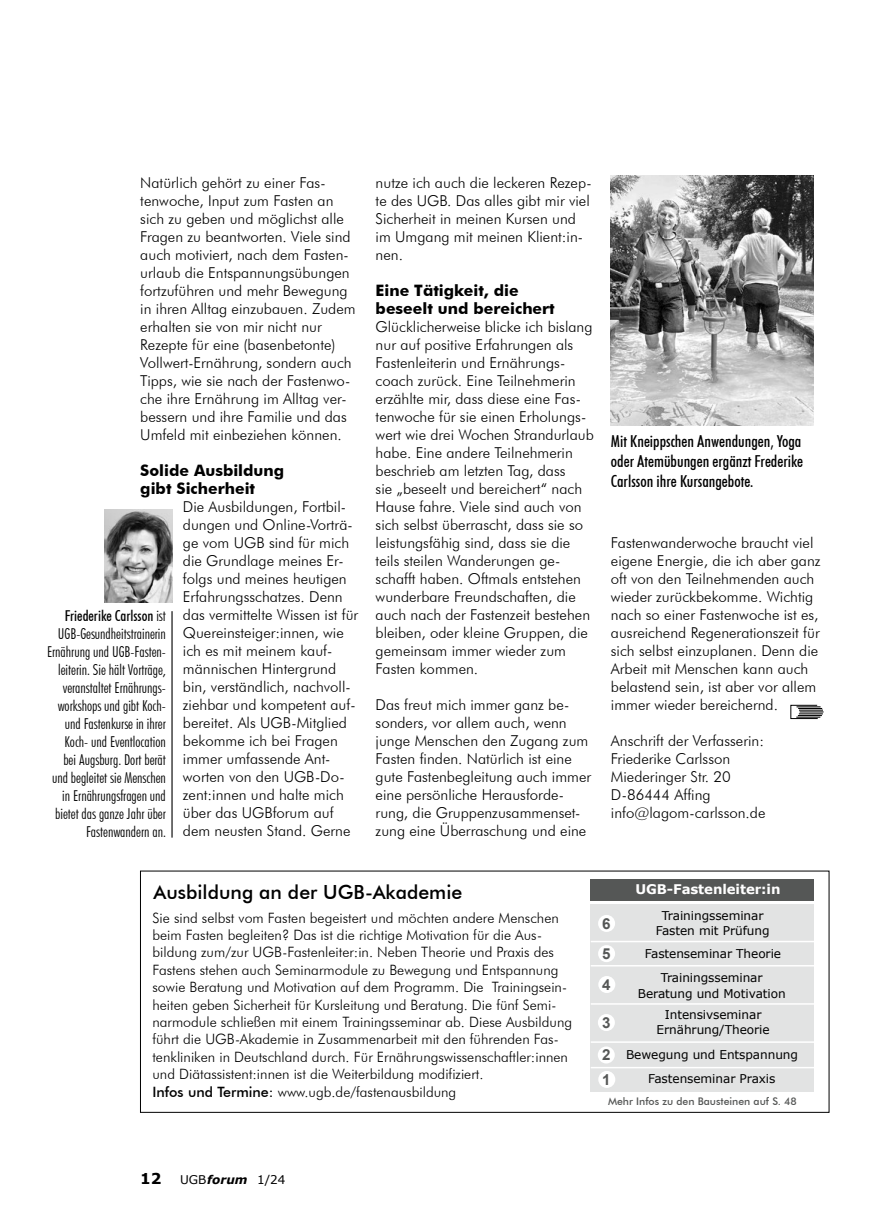
<style>
.page{position:relative;width:893px;height:1208px;background:#fff}
.page>*{position:absolute;margin:0;border:0;box-sizing:border-box;transform-origin:0 0}
.t1{font:500 19.5px "Futura BT";color:#000}
.t2{font:500 condensed 16.5px/19.8px "Futura BT";color:#000;text-align:justify}
.t3{font:700 15.75px/18px "Futura BT";color:#000}
.t4{font:700 15.15px/30.9px "Arial";color:#555756}
.t5{font:300 15px/18px "Futura BT";color:#000}
.t6{font:300 condensed 15px/18px "Futura BT";color:#000;text-align:right}
.t7{font:300 14.25px/17.4px "Futura BT";color:#000}
.t8{font:700 13.35px "Verdana";letter-spacing:-.005em;color:#fff}
.t9{font:12.15px/15.9px "Verdana";letter-spacing:-.005em;color:#000;text-align:center}
.t10{font:12px "Verdana";color:#000}
.t11{font:500 10.5px "Futura BT";color:#555756}
.s1{font-weight:500}
.s2{font-weight:700;font-size:15px}
.s3{font-weight:700;font-style:italic}
</style>
<div class="page">
<div style="left:591px;top:879px;width:223px;height:21px;background:#555756"></div>
<div style="left:591px;top:904px;width:223px;height:188px;background:#e2e3e3"></div>
<div style="left:598px;top:976px;width:17px;height:17px;background:#fff;border-radius:50%"></div>
<div style="left:598px;top:945px;width:17px;height:17px;background:#fff;border-radius:50%"></div>
<div style="left:598px;top:915px;width:17px;height:17px;background:#fff;border-radius:50%"></div>
<div style="left:598px;top:1014px;width:17px;height:17px;background:#fff;border-radius:50%"></div>
<div style="left:598px;top:1046px;width:17px;height:17px;background:#fff;border-radius:50%"></div>
<div style="left:598px;top:1071px;width:17px;height:17px;background:#fff;border-radius:50%"></div>
<hr style="left:591px;top:940px;width:225px;height:2px;background:#fff">
<hr style="left:591px;top:965px;width:225px;height:1px;background:#fff">
<hr style="left:591px;top:1003px;width:225px;height:1px;background:#fff">
<hr style="left:591px;top:1041px;width:229px;height:1px;background:#fff">
<hr style="left:591px;top:1066px;width:227px;height:2px;background:#fff">
<img style="left:611px;top:176px;width:202px;height:250px">
<hr style="left:172px;top:611px;width:1px;height:226px;background:#000">
<img style="left:104px;top:509px;width:68px;height:94px">
<svg style="left:791px;top:705px;width:33px;height:13px"></svg>
<p class="t5" style="left:140px;top:173px;width:217px">Natürlich gehört zu einer Fas&shy;tenwoche, Input zum Fasten an sich zu geben und möglichst alle<br>Fragen zu beantworten. Viele sind auch motiviert, nach dem Fasten&shy;urlaub die Entspannungsübungen fortzuführen und mehr Bewegung in ihren Alltag einzubauen. Zudem erhalten sie von mir nicht nur<br>Rezepte für eine (basenbetonte)<br>Vollwert-Ernährung, sondern auch<br>Tipps, wie sie nach der Fastenwo&shy;che ihre Ernährung im Alltag ver&shy;bessern und ihre Familie und das<br>Umfeld mit einbeziehen können.</p>
<p class="t3" style="left:140px;top:461px;width:145px">Solide Ausbildung gibt Sicherheit</p>
<p class="t5" style="left:183px;top:497px;width:177px">Die Ausbildungen, Fortbil&shy;dungen und Online-Vorträ&shy;ge vom UGB sind für mich die Grundlage meines Er&shy;folgs und meines heutigen<br>Erfahrungsschatzes. Denn das vermittelte Wissen ist für<br>Quereinsteiger:innen, wie ich es mit meinem kauf&shy;männischen Hintergrund bin, verständlich, nachvoll&shy;ziehbar und kompetent auf&shy;bereitet. Als UGB-Mitglied bekomme ich bei Fragen immer umfassende Ant&shy;worten von den UGB-Do&shy;zent:innen und halte mich über das UGBforum auf dem neusten Stand. Gerne</p>
<p class="t6" style="left:47px;top:606px;width:120px"><span class="s1">Friederike Carlsson</span> ist<br>UGB-Gesundheitstrainerin<br>Ernährung und UGB-Fasten&shy;leiterin. Sie hält Vorträge, veranstaltet Ernährungs&shy;workshops und gibt Koch&shy;und Fastenkurse in ihrer<br>Koch- und Eventlocation<br>bei Augsburg. Dort berät und begleitet sie Menschen in Ernährungsfragen und bietet das ganze Jahr über<br>Fastenwandern an.</p>
<p class="t5" style="left:376px;top:173px;width:217px">nutze ich auch die leckeren Rezep&shy;te des UGB. Das alles gibt mir viel<br>Sicherheit in meinen Kursen und im Umgang mit meinen Klient:in&shy;nen.</p>
<p class="t3" style="left:376px;top:281px;width:181px">Eine Tätigkeit, die beseelt und bereichert</p>
<p class="t5" style="left:376px;top:317px;width:220px">Glücklicherweise blicke ich bislang nur auf positive Erfahrungen als<br>Fastenleiterin und Ernährungs&shy;coach zurück. Eine Teilnehmerin erzählte mir, dass diese eine Fas&shy;tenwoche für sie einen Erholungs&shy;wert wie drei Wochen Strandurlaub habe. Eine andere Teilnehmerin beschrieb am letzten Tag, dass<br>sie „beseelt und bereichert“ nach<br>Hause fahre. Viele sind auch von sich selbst überrascht, dass sie so leistungsfähig sind, dass sie die teils steilen Wanderungen ge&shy;schafft haben. Oftmals entstehen wunderbare Freundschaften, die auch nach der Fastenzeit bestehen bleiben, oder kleine Gruppen, die gemeinsam immer wieder zum<br>Fasten kommen.</p>
<p class="t5" style="left:376px;top:695px;width:217px">Das freut mich immer ganz be&shy;sonders, vor allem auch, wenn junge Menschen den Zugang zum<br>Fasten finden. Natürlich ist eine gute Fastenbegleitung auch immer eine persönliche Herausforde&shy;rung, die Gruppenzusammenset&shy;zung eine Überraschung und eine</p>
<p class="t2" style="left:611px;top:431px;width:194px">Mit Kneippschen Anwendungen, Yoga oder Atemübungen ergänzt Frederike Carlsson ihre Kursangebote.</p>
<p class="t5" style="left:611px;top:533px;width:211px">Fastenwanderwoche braucht viel eigene Energie, die ich aber ganz oft von den Teilnehmenden auch wieder zurückbekomme. Wichtig nach so einer Fastenwoche ist es, ausreichend Regenerationszeit für sich selbst einzuplanen. Denn die<br>Arbeit mit Menschen kann auch belastend sein, ist aber vor allem immer wieder bereichernd.</p>
<p class="t5" style="left:611px;top:731px;width:156px">Anschrift der Verfasserin:<br>Friederike Carlsson<br>Miederinger Str. 20<br>D-86444 Affing info@lagom-carlsson.de</p>
<h1 class="t1" style="left:153px;top:880px;width:310px">Ausbildung an der UGB-Akademie</h1>
<p class="t7" style="left:152px;top:908px;width:421px">Sie sind selbst vom Fasten begeistert und möchten andere Menschen beim Fasten begleiten? Das ist die richtige Motivation für die Aus&shy;bildung zum/zur UGB-Fastenleiter:in. Neben Theorie und Praxis des Fastens stehen auch Seminarmodule zu Bewegung und Entspannung sowie Beratung und Motivation auf dem Programm. Die Trainingsein&shy;heiten geben Sicherheit für Kursleitung und Beratung. Die fünf Semi&shy;narmodule schließen mit einem Trainingsseminar ab. Diese Ausbildung führt die UGB-Akademie in Zusammenarbeit mit den führenden Fas&shy;tenkliniken in Deutschland durch. Für Ernährungswissenschaftler:innen und Diätassistent:innen ist die Weiterbildung modifiziert.<br><span class="s1">Infos und Termine:</span> www.ugb.de/fastenausbildung</p>
<p class="t4" style="left:602px;top:908px;width:10px">6</p>
<p class="t4" style="left:602px;top:938px;width:10px">5<br>4</p>
<p class="t4" style="left:602px;top:1006px;width:10px;line-height:32.4px">3<br>2</p>
<p class="t8" style="left:635px;top:880px;width:147px">UGB-Fastenleiter:in</p>
<p class="t9" style="left:656px;top:907px;width:115px">Trainingsseminar<br>Fasten mit Prüfung</p>
<p class="t9" style="left:645px;top:946px;width:138px">Fastenseminar Theorie</p>
<p class="t9" style="left:638px;top:969px;width:149px">Trainingsseminar<br>Beratung und Motivation</p>
<p class="t9" style="left:657px;top:1006px;width:115px">Intensivseminar<br>Ernährung/Theorie</p>
<p class="t9" style="left:626px;top:1046px;width:173px">Bewegung und Entspannung</p>
<p class="t4" style="left:602px;top:1064px;width:10px">1</p>
<p class="t9" style="left:648px;top:1070px;width:129px">Fastenseminar Praxis</p>
<p class="t11" style="left:608px;top:1095px;width:190px">Mehr Infos zu den Bausteinen auf S. 48</p>
<p class="t10" style="left:140px;top:1171px;width:147px"><span class="s2">12</span> UGB<span class="s3">forum</span> 1/24</p>
</div>
